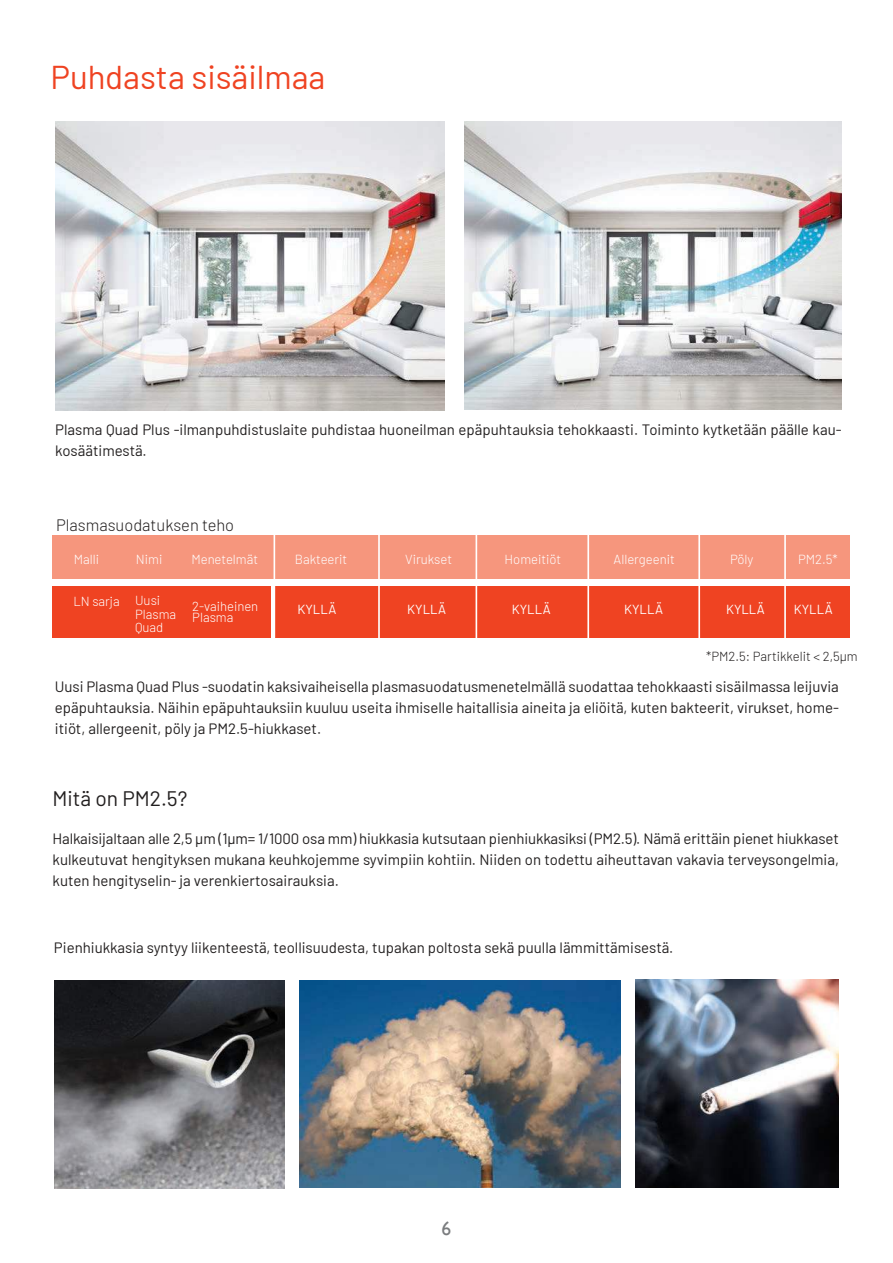
<style>
.page{position:relative;width:893px;height:1263px;background:#fff}
.page>*{position:absolute;margin:0;border:0;box-sizing:border-box;transform-origin:0 0}
.t1{font:33px "Barlow";color:#ef4322}
.t2{font:21px "Barlow";color:#221f1f}
.t3{font:19.5px "Gill Sans";color:#7a7c7e}
.t4{font:300 16.5px "Barlow";color:#221f1f}
.t5{font:15px/21px "Barlow";color:#221f1f;text-align:justify}
.t6{font:300 13.05px/12.9px "Barlow";color:#fff}
.t7{font:13.05px "Barlow";color:#fff}
.t8{font:300 13.05px "Barlow";color:#221f1f}
</style>
<div class="page">
<img style="left:56px;top:121px;width:388px;height:289px">
<img style="left:300px;top:980px;width:320px;height:208px">
<img style="left:636px;top:979px;width:203px;height:209px">
<img style="left:54px;top:980px;width:230px;height:208px">
<img style="left:465px;top:122px;width:377px;height:288px">
<div style="left:275px;top:586px;width:574px;height:51px;background:#ef4322"></div>
<div style="left:53px;top:586px;width:218px;height:51px;background:#ef4322"></div>
<div style="left:53px;top:535px;width:796px;height:44px;background:#f6967d"></div>
<hr style="left:698px;top:522px;width:2px;height:128px;background:#fff">
<hr style="left:587px;top:528px;width:2px;height:129px;background:#fff">
<hr style="left:476px;top:522px;width:1px;height:128px;background:#fff">
<hr style="left:378px;top:528px;width:2px;height:129px;background:#fff">
<hr style="left:274px;top:509px;width:1px;height:129px;background:#fff">
<hr style="left:784px;top:511px;width:2px;height:129px;background:#fff">
<h1 class="t1" style="left:50px;top:62px;width:276px">Puhdasta sisäilmaa</h1>
<p class="t5" style="left:55px;top:420px;width:788px">Plasma Quad Plus -ilmanpuhdistuslaite puhdistaa huoneilman epäpuhtauksia tehokkaasti. Toiminto kytketään päälle kau&shy;kosäätimestä.</p>
<p class="t4" style="left:56px;top:518px;width:180px">Plasmasuodatuksen teho</p>
<p class="t6" style="left:74px;top:554px;width:27px">Malli</p>
<p class="t6" style="left:136px;top:554px;width:28px">Nimi</p>
<p class="t6" style="left:191px;top:554px;width:68px">Menetelmät</p>
<p class="t6" style="left:295px;top:554px;width:54px">Bakteerit</p>
<p class="t6" style="left:405px;top:554px;width:48px">Virukset</p>
<p class="t6" style="left:505px;top:554px;width:58px">Homeitiöt</p>
<p class="t6" style="left:614px;top:554px;width:63px">Allergeenit</p>
<p class="t6" style="left:730px;top:554px;width:25px">Pöly</p>
<p class="t6" style="left:798px;top:554px;width:41px">PM2.5*</p>
<p class="t7" style="left:297px;top:604px;width:40px">KYLLÄ</p>
<p class="t7" style="left:407px;top:604px;width:40px">KYLLÄ</p>
<p class="t7" style="left:512px;top:604px;width:40px">KYLLÄ</p>
<p class="t7" style="left:624px;top:604px;width:40px">KYLLÄ</p>
<p class="t7" style="left:726px;top:604px;width:40px">KYLLÄ</p>
<p class="t7" style="left:794px;top:604px;width:40px">KYLLÄ</p>
<p class="t6" style="left:135px;top:596px;width:43px;text-indent:-62px">LN sarja Uusi<br>Plasma<br>Quad</p>
<p class="t6" style="left:192px;top:601px;width:68px;line-height:11.6px">2-vaiheinen<br>Plasma</p>
<p class="t8" style="left:706px;top:651px;width:153px">*PM2.5: Partikkelit &lt; 2,5µm</p>
<p class="t5" style="left:55px;top:675px;width:786px">Uusi Plasma Quad Plus -suodatin kaksivaiheisella plasmasuodatusmenetelmällä suodattaa tehokkaasti sisäilmassa le椀樀uvia epäpuhtauksia. Näihin epäpuhtauksiin kuuluu useita ihmiselle haitallisia aineita ja eliöitä, kuten bakteerit, virukset, home&shy;itiöt, allergeenit, pöly ja PM2.5-hiukkaset.</p>
<h2 class="t2" style="left:53px;top:789px;width:136px">Mitä on PM2.5?</h2>
<p class="t5" style="left:53px;top:826px;width:788px">Halkais椀樀altaan alle 2,5 µm (1µm= 1/1000 osa mm) hiukkasia kutsutaan pienhiukkasiksi (PM2.5). Nämä erittäin pienet hiukkaset kulkeutuvat hengityksen mukana keuhkojemme syvimpiin kohtiin. Niiden on todettu aiheuttavan vakavia terveysongelmia, kuten hengityselin- ja verenkiertosairauksia.</p>
<p class="t5" style="left:54px;top:938px;width:621px">Pienhiukkasia syntyy liikenteestä, teollisuudesta, tupakan poltosta sekä puulla lämmittämisestä.</p>
<h3 class="t3" style="left:442px;top:1217px;width:11px">6</h3>
</div>
